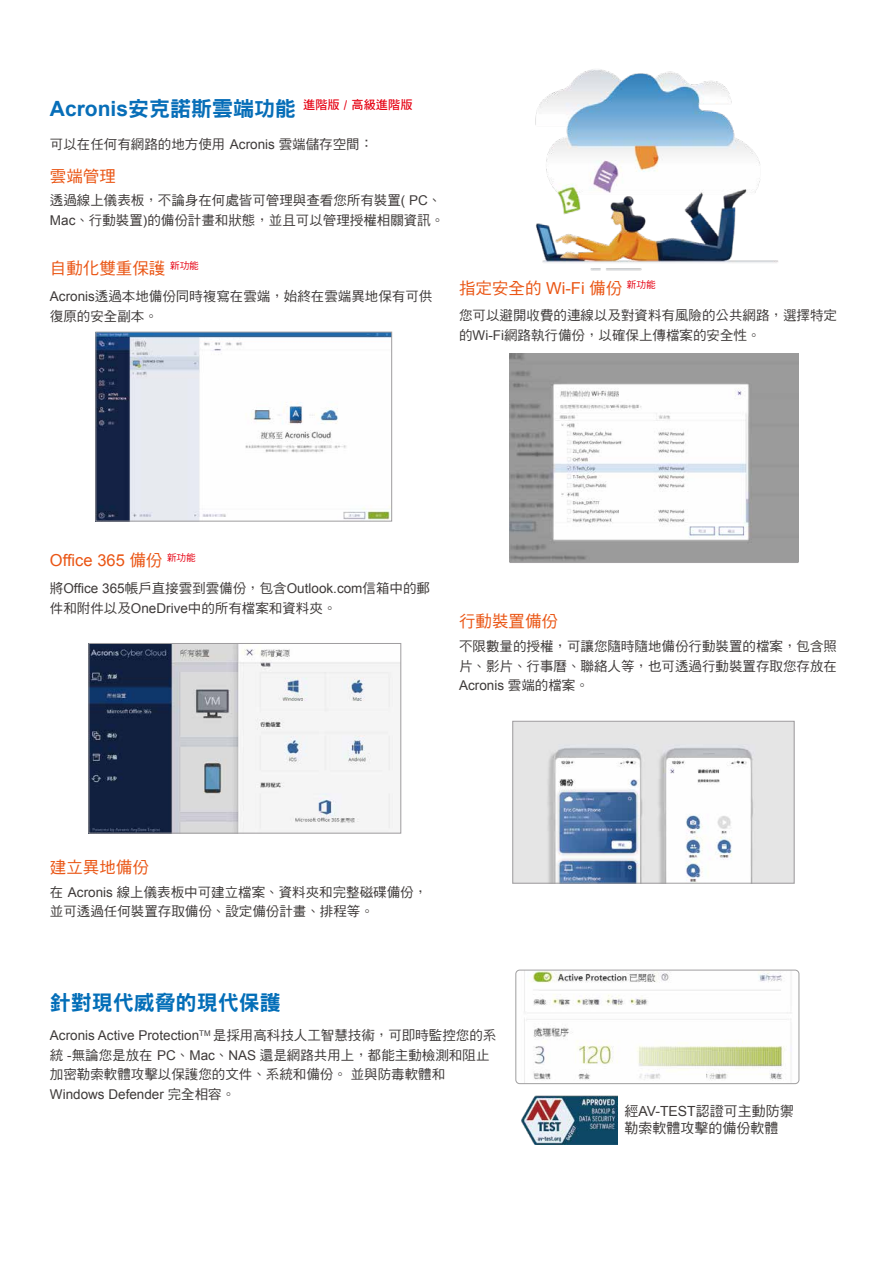
<style>
.page{position:relative;width:893px;height:1263px;background:#fff}
.page>*{position:absolute;margin:0;border:0;box-sizing:border-box;transform-origin:0 0}
.t1{font:21px "DF Hei Std W9";color:#036eb8}
.t2{font:16.5px "DF Hei Std W5";color:#ea5514}
.t3{font:16.5px "Arial";color:#ea5514}
.t4{font:13.95px/16.8px "DF Hei Std W5";color:#3e3a39}
.t5{font:13.5px/19.5px "DF Hei Std W5";color:#3e3a39}
.t6{font:13.5px "Arial";color:#3e3a39}
.t7{font:12.3px "DF Hei Std W7";color:#e60012}
.s1{font-family:"Arial";font-weight:700;font-size:21px;color:#076eb8}
.s2{font-family:"DF Hei Std W9";font-size:21px;color:#076eb8}
.s3{font-family:"Arial"}
.s4{font-family:"DF Hei Std W5"}
</style>
<div class="page">
<img style="left:97px;top:334px;width:293px;height:186px">
<div style="left:95px;top:332px;width:297px;height:190px;border:1px solid #9f9d9f"></div>
<img style="left:90px;top:645px;width:309px;height:187px">
<div style="left:88px;top:643px;width:313px;height:191px;border:1px solid #9f9d9f"></div>
<img style="left:510px;top:354px;width:288px;height:208px">
<img style="left:535px;top:69px;width:243px;height:202px">
<img style="left:524px;top:970px;width:275px;height:114px">
<div style="left:515px;top:970px;width:284px;height:114px;border:1px solid #9f9e9f;border-radius:4px"></div>
<img style="left:521px;top:1095px;width:96px;height:49px">
<img style="left:514px;top:723px;width:279px;height:159px">
<div style="left:512px;top:721px;width:283px;height:163px;border:1px solid #9f9d9f"></div>
<p class="t7" style="left:50px;top:98px;width:364px"><span class="s1">Acronis</span><span class="s2">安克諾斯雲端功能</span> 進階版 / 高級進階版</p>
<p class="t5" style="left:50px;top:134px;width:325px">可以在任何有網路的地方使用 <span class="s3">Acronis</span> 雲端儲存空間：</p>
<p class="t2" style="left:50px;top:167px;width:67px">雲端管理</p>
<p class="t5" style="left:50px;top:191px;width:396px">透過線上儀表板，不論身在何處皆可管理與查看您所有裝置<span class="s3">( PC</span>、<br><span class="s3">Mac</span>、行動裝置<span class="s3">)</span>的備份計畫和狀態，並且可以管理授權相關資訊。</p>
<p class="t2" style="left:50px;top:260px;width:150px">自動化雙重保護<sup>新功能</sup></p>
<p class="t5" style="left:50px;top:286px;width:384px"><span class="s3">Acronis</span>透過本地備份同時複寫在雲端，始終在雲端異地保有可供復原的安全副本。</p>
<p class="t2" style="left:459px;top:279px;width:198px">指定安全的 <span class="s3">Wi-Fi</span> 備份<sup>新功能</sup></p>
<p class="t5" style="left:459px;top:306px;width:379px">您可以避開收費的連線以及對資料有風險的公共網路，選擇特定的<span class="s3">Wi-Fi</span>網路執行備份，以確保上傳檔案的安全性。</p>
<p class="t3" style="left:50px;top:550px;width:147px">Office 365 <span class="s4">備份</span><sup>新功能</sup></p>
<p class="t6" style="left:50px;top:579px;width:382px"><span class="s4">將</span>Office 365<span class="s4">帳戶直接雲到雲備份，包含</span>Outlook.com<span class="s4">信箱中的郵</span></p>
<p class="t5" style="left:50px;top:598px;width:288px">件和附件以及<span class="s3">OneDrive</span>中的所有檔案和資料夾。</p>
<p class="t2" style="left:459px;top:612px;width:100px">行動裝置備份</p>
<p class="t5" style="left:459px;top:636px;width:379px">不限數量的授權，可讓您隨時隨地備份行動裝置的檔案，包含照片、影片、行事曆、聯絡人等，也可透過行動裝置存取您存放在</p>
<p class="t6" style="left:459px;top:677px;width:131px">Acronis <span class="s4">雲端的檔案。</span></p>
<p class="t2" style="left:50px;top:858px;width:100px">建立異地備份</p>
<p class="t5" style="left:50px;top:882px;width:379px">在 <span class="s3">Acronis</span> 線上儀表板中可建立檔案、資料夾和完整磁碟備份，並可透過任何裝置存取備份、設定備份計畫、排程等。</p>
<h1 class="t1" style="left:50px;top:991px;width:233px">針對現代威脅的現代保護</h1>
<p class="t6" style="left:50px;top:1027px;width:448px">Acronis Active Protection<sup>TM</sup> <span class="s4">是採用高科技人工智慧技術，可即時監控您的系</span></p>
<p class="t5" style="left:50px;top:1045px;width:441px">統 <span class="s3">-</span>無論您是放在 <span class="s3">PC</span>、<span class="s3">Mac</span>、<span class="s3">NAS</span> 還是網路共用上，都能主動檢測和阻止加密勒索軟體攻擊以保護您的文件、系統和備份。並與防毒軟體和</p>
<p class="t6" style="left:50px;top:1085px;width:187px">Windows Defender <span class="s4">完全相容。</span></p>
<p class="t4" style="left:625px;top:1102px;width:171px">經<span class="s3">AV-TEST</span>認證可主動防禦勒索軟體攻擊的備份軟體</p>
</div>
